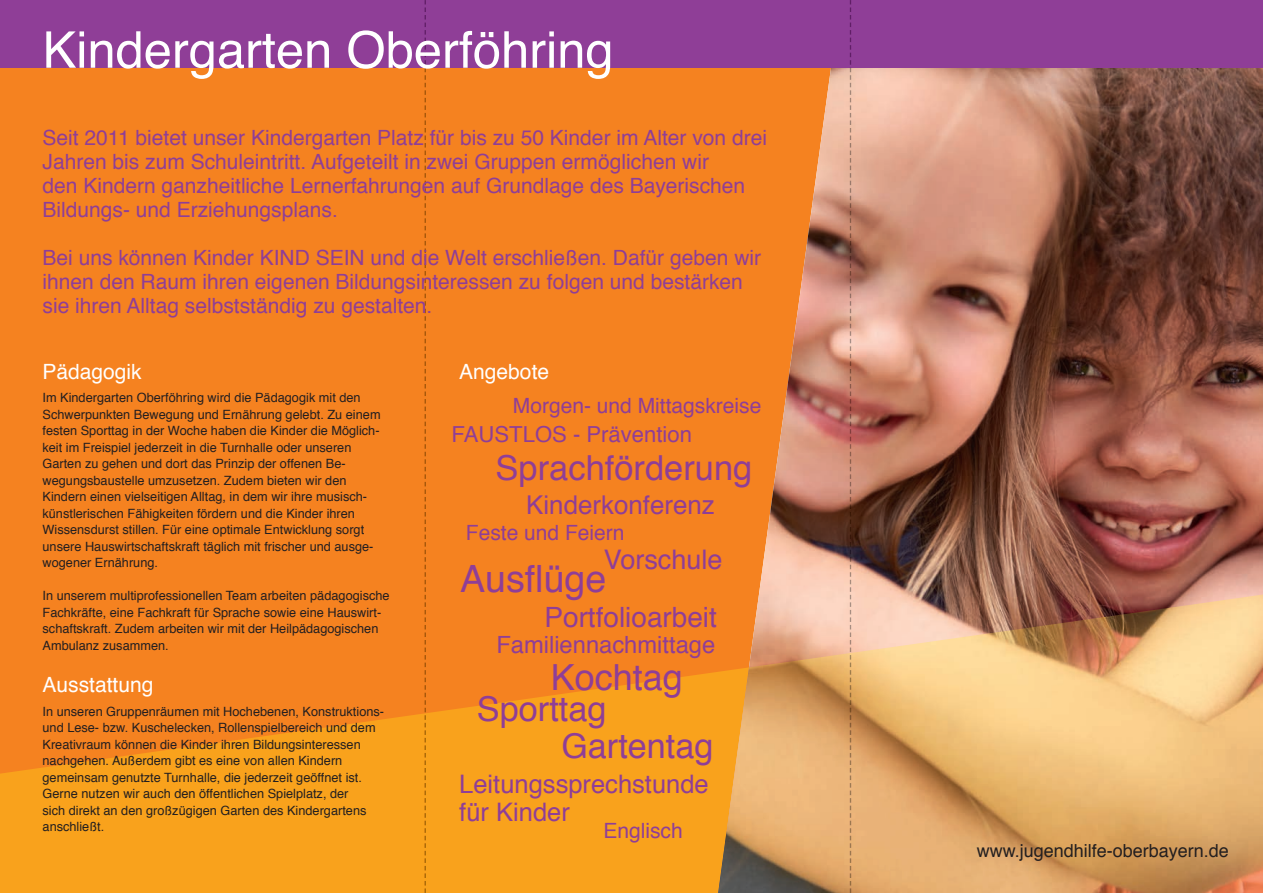
<style>
.page{position:relative;width:1263px;height:893px;background:#f58220}
.page>*{position:absolute;margin:0;border:0;box-sizing:border-box;transform-origin:0 0}
.t1{font:50.55px "Helvetica";color:#fff}
.t2{font:37.65px "Helvetica";color:#8f3e97}
.t3{font:36px "Helvetica";color:#8f3e97}
.t4{font:34.5px "Helvetica";color:#8f3e97}
.t5{font:34.35px "Helvetica";color:#8f3e97}
.t6{font:34.2px "Helvetica";color:#8f3e97}
.t7{font:27.9px "Helvetica";color:#8f3e97}
.t8{font:27px "Helvetica";color:#8f3e97}
.t9{font:25.95px "Helvetica";color:#8f3e97}
.t10{font:25.5px/28.5px "Helvetica";color:#8f3e97}
.t11{font:23.7px "Helvetica";color:#8f3e97}
.t12{font:22.05px "Helvetica";color:#8f3e97}
.t13{font:21px/24px "Helvetica";color:#8f3e97}
.t14{font:21px "Helvetica";color:#fff}
.t15{font:18px "Helvetica";color:#231f20}
.t16{font:12.75px/16.5px "Helvetica";color:#231f20}
</style>
<div class="page">
<img style="left:759px;top:68px;width:504px;height:526px">
<svg style="left:0;top:670px;width:718px;height:223px;fill:#f9a21c"></svg>
<img style="left:718px;top:594px;width:545px;height:299px">
<div style="left:0;top:0;width:1263px;height:68px;background:#8f3e97"></div>
<svg style="left:425px;top:0;width:1px;height:893px"></svg>
<img style="left:850px;top:69px;width:1px;height:583px">
<img style="left:850px;top:655px;width:1px;height:238px">
<svg style="left:850px;top:0;width:1px;height:69px"></svg>
<h1 class="t1" style="left:42px;top:29px;width:573px">Kindergarten Oberföhring</h1>
<p class="t13" style="left:43px;top:127px;width:726px">Seit 2011 bietet unser Kindergarten Platz für bis zu 50 Kinder im Alter von drei Jahren bis zum Schuleintritt. Aufgeteilt in zwei Gruppen ermöglichen wir<br>den Kindern ganzheitliche Lernerfahrungen auf Grundlage des Bayerischen Bildungs- und Erziehungsplans.</p>
<h3 class="t13" style="left:43px;top:247px;width:720px">Bei uns können Kinder KIND SEIN und die Welt erschließen. Dafür geben wir ihnen den Raum ihren eigenen Bildungsinteressen zu folgen und bestärken sie ihren Alltag selbstständig zu gestalten.</h3>
<h3 class="t14" style="left:43px;top:363px;width:101px">Pädagogik</h3>
<p class="t16" style="left:43px;top:390px;width:340px">Im Kindergarten Oberföhring wird die Pädagogik mit den Schwerpunkten Bewegung und Ernährung gelebt. Zu einem festen Sporttag in der Woche haben die Kinder die Möglich&shy;keit im Freispiel jederzeit in die Turnhalle oder unseren Garten zu gehen und dort das Prinzip der offenen Be&shy;wegungsbaustelle umzusetzen. Zudem bieten wir den Kindern einen vielseitigen Alltag, in dem wir ihre musisch&shy;künstlerischen Fähigkeiten fördern und die Kinder ihren Wissensdurst stillen. Für eine optimale Entwicklung sorgt unsere Hauswirtschaftskraft täglich mit frischer und ausge&shy;wogener Ernährung.</p>
<p class="t16" style="left:43px;top:588px;width:349px">In unserem multiprofessionellen Team arbeiten pädagogische Fachkräfte, eine Fachkraft für Sprache sowie eine Hauswirt&shy;schaftskraft. Zudem arbeiten wir mit der Heilpädagogischen Ambulanz zusammen.</p>
<h3 class="t14" style="left:43px;top:676px;width:112px">Ausstattung</h3>
<p class="t16" style="left:43px;top:704px;width:343px">In unseren Gruppenräumen mit Hochebenen, Konstruktions&shy;und Lese- bzw. Kuschelecken, Rollenspielbereich und dem Kreativraum können die Kinder ihren Bildungsinteressen nachgehen. Außerdem gibt es eine von allen Kindern gemeinsam genutzte Turnhalle, die jederzeit geöffnet ist.<br>Gerne nutzen wir auch den öffentlichen Spielplatz, der<br>sich direkt an den großzügigen Garten des Kindergartens anschließt.</p>
<h3 class="t14" style="left:459px;top:363px;width:91px">Angebote</h3>
<h3 class="t13" style="left:513px;top:395px;width:250px">Morgen- und Mittagskreise</h3>
<h3 class="t12" style="left:452px;top:425px;width:242px">FAUSTLOS - Prävention</h3>
<h3 class="t4" style="left:496px;top:453px;width:258px">Sprachförderung</h3>
<h3 class="t9" style="left:526px;top:494px;width:190px">Kinderkonferenz</h3>
<h3 class="t13" style="left:466px;top:522px;width:160px">Feste und Feiern</h3>
<h3 class="t8" style="left:604px;top:548px;width:120px">Vorschule</h3>
<h2 class="t2" style="left:460px;top:563px;width:148px">Ausflüge</h2>
<h3 class="t7" style="left:544px;top:605px;width:174px">Portfolioarbeit</h3>
<h3 class="t11" style="left:496px;top:635px;width:220px">Familiennachmittage</h3>
<h3 class="t3" style="left:551px;top:662px;width:134px">Kochtag</h3>
<h3 class="t6" style="left:561px;top:732px;width:154px">Gartentag</h3>
<h3 class="t5" style="left:477px;top:695px;width:131px">Sporttag</h3>
<h3 class="t10" style="left:459px;top:771px;width:251px">Leitungssprechstunde für Kinder</h3>
<h3 class="t13" style="left:603px;top:821px;width:81px">Englisch</h3>
<h3 class="t15" style="left:977px;top:843px;width:254px">www.jugendhilfe-oberbayern.de</h3>
</div>
